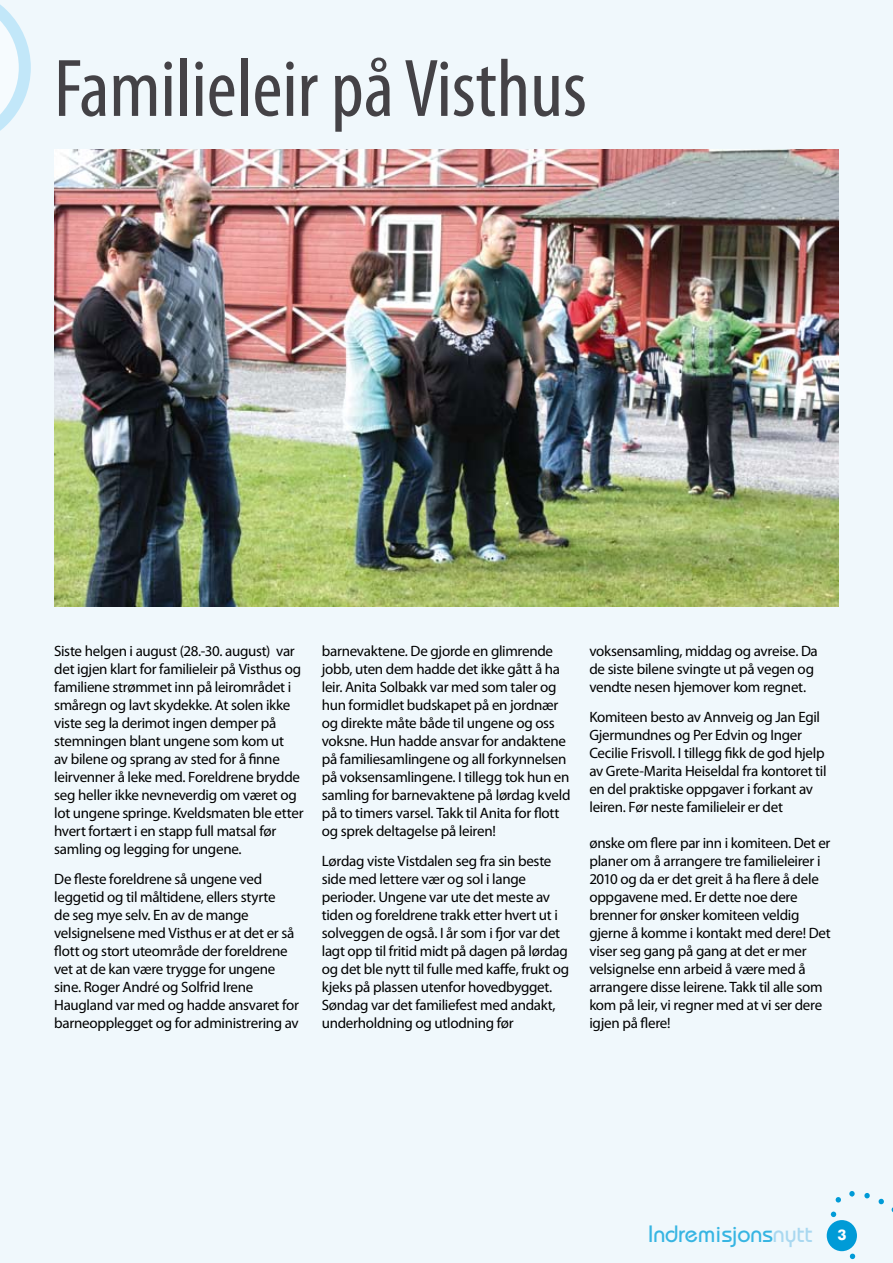
<style>
.page{position:relative;width:893px;height:1263px;background:#f0f8fc}
.page>*{position:absolute;margin:0;border:0;box-sizing:border-box;transform-origin:0 0}
.t1{font:condensed 82.5px "Myriad Pro";color:#444246}
.t2{font:500 23.7px "Bauhaus";color:#37b5e2}
.t3{font:15px/18px "Myriad Pro";letter-spacing:-.02em;color:#000}
.s1{color:#a9d8f0}
.s2{font-family:"Futura BT";font-weight:700;font-size:14.7px;color:#fff}
</style>
<div class="page">
<svg style="left:831px;top:1191px;width:62px;height:69px"></svg>
<div style="left:827px;top:1220px;width:30px;height:31px;background:#009bd7;border-radius:50%"></div>
<svg style="left:0;top:4px;width:31px;height:127px"></svg>
<img style="left:54px;top:150px;width:785px;height:457px">
<h1 class="t1" style="left:54px;top:39px;width:534px">Familieleir på Visthus</h1>
<p class="t3" style="left:54px;top:642px;width:251px">Siste helgen i august (28.-30. august) var det igjen klart for familieleir på Visthus og familiene strømmet inn på leirområdet i småregn og lavt skydekke. At solen ikke viste seg la derimot ingen demper på stemningen blant ungene som kom ut<br>av bilene og sprang av sted for å finne leirvenner å leke med. Foreldrene brydde seg heller ikke nevneverdig om været og lot ungene springe. Kveldsmaten ble etter hvert fortært i en stapp full matsal før samling og legging for ungene.</p>
<p class="t3" style="left:54px;top:870px;width:246px">De fleste foreldrene så ungene ved leggetid og til måltidene, ellers styrte<br>de seg mye selv. En av de mange velsignelsene med Visthus er at det er så flott og stort uteområde der foreldrene vet at de kan være trygge for ungene sine. Roger André og Solfrid Irene Haugland var med og hadde ansvaret for barneopplegget og for administrering av</p>
<p class="t3" style="left:322px;top:642px;width:250px">barnevaktene. De gjorde en glimrende jobb, uten dem hadde det ikke gått å ha leir. Anita Solbakk var med som taler og hun formidlet budskapet på en jordnær og direkte måte både til ungene og oss voksne. Hun hadde ansvar for andaktene på familiesamlingene og all forkynnelsen på voksensamlingene. I tillegg tok hun en samling for barnevaktene på lørdag kveld på to timers varsel. Takk til Anita for flott og sprek deltagelse på leiren!</p>
<p class="t3" style="left:322px;top:852px;width:249px">Lørdag viste Vistdalen seg fra sin beste side med lettere vær og sol i lange perioder. Ungene var ute det meste av tiden og foreldrene trakk etter hvert ut i solveggen de også. I år som i fjor var det lagt opp til fritid midt på dagen på lørdag og det ble nytt til fulle med kaffe, frukt og kjeks på plassen utenfor hovedbygget.<br>Søndag var det familiefest med andakt, underholdning og utlodning før</p>
<p class="t3" style="left:589px;top:642px;width:230px">voksensamling, middag og avreise. Da de siste bilene svingte ut på vegen og vendte nesen hjemover kom regnet.</p>
<p class="t3" style="left:589px;top:708px;width:239px">Komiteen besto av Annveig og Jan Egil Gjermundnes og Per Edvin og Inger Cecilie Frisvoll. I tillegg fikk de god hjelp av Grete-Marita Heiseldal fra kontoret til en del praktiske oppgaver i forkant av leiren. Før neste familieleir er det</p>
<p class="t3" style="left:589px;top:834px;width:243px">ønske om flere par inn i komiteen. Det er planer om å arrangere tre familieleirer i 2010 og da er det greit å ha flere å dele oppgavene med. Er dette noe dere brenner for ønsker komiteen veldig gjerne å komme i kontakt med dere! Det viser seg gang på gang at det er mer velsignelse enn arbeid å være med å arrangere disse leirene. Takk til alle som kom på leir, vi regner med at vi ser dere igjen på flere!</p>
<h2 class="t2" style="left:648px;top:1220px;width:200px">Indremisjons<span class="s1">nytt</span> <span class="s2">3</span></h2>
</div>
